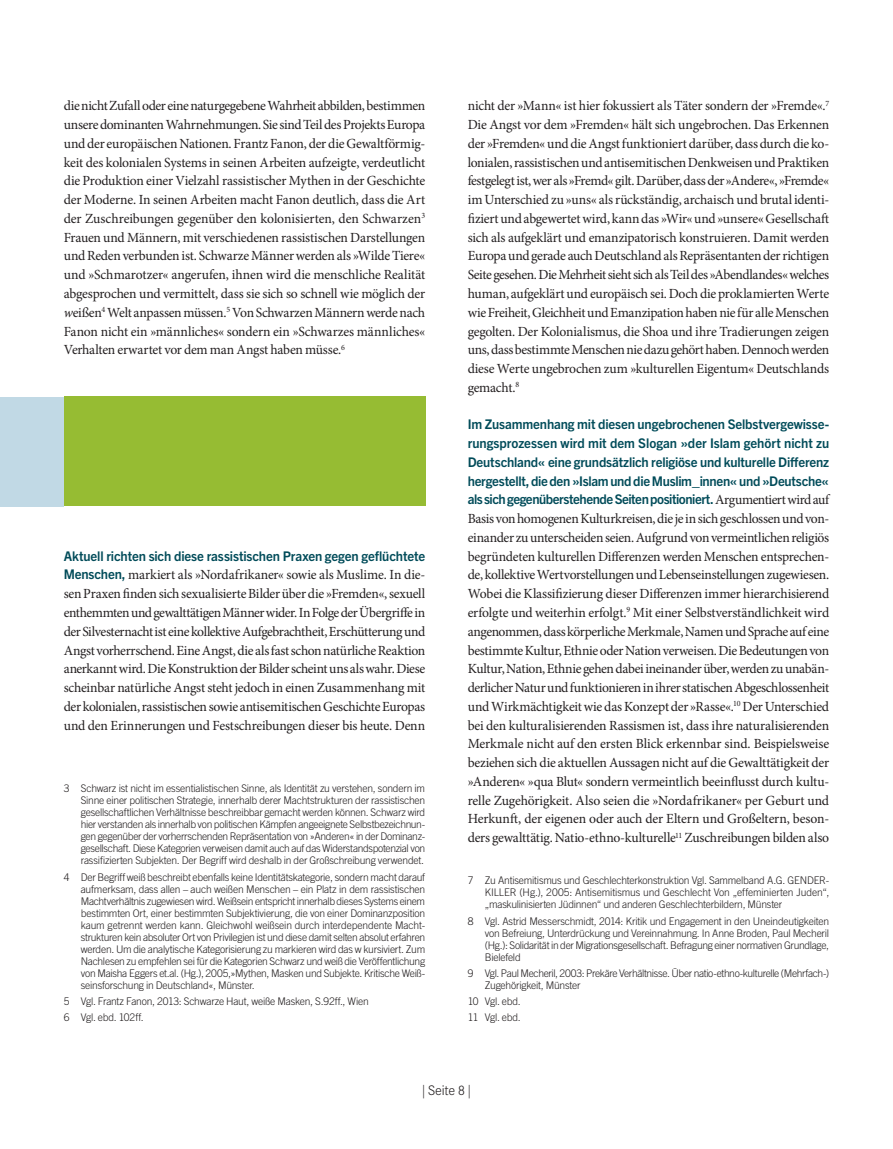
<style>
.page{position:relative;width:893px;height:1149px;background:#fff}
.page>*{position:absolute;margin:0;border:0;box-sizing:border-box;transform-origin:0 0}
.t1{font:13.95px/18.8px "Minion Pro";letter-spacing:-.02em;color:#231f20;text-align:justify}
.t2{font:300 13.5px "Corporate SBQ";letter-spacing:-.02em;color:#231f20}
.t3{font:700 13.35px/18.8px "Trade Gothic Next LT Pro";letter-spacing:-.015em;color:#004b59;text-align:justify}
.t4{font:300 10.5px/12px "Trade Gothic LT Pro";letter-spacing:-.025em;color:#231f20;text-align:justify}
.s1{font-style:italic}
.s2{font-family:"Trade Gothic Next LT Pro";font-weight:700;font-size:13.35px;color:#004b59}
.s3{font-family:"Minion Pro";font-weight:400;font-size:13.95px;color:#231f20}
</style>
<div class="page">
<div style="left:64px;top:396px;width:361px;height:110px;background:#96bc33"></div>
<div style="left:0;top:396px;width:64px;height:110px;background:#c1d9e5"></div>
<p class="t1" style="left:64px;top:96px;width:363px">die nicht Zufall oder eine naturgegebene Wahrheit abbilden, bestimmen unsere dominanten Wahrnehmungen. Sie sind Teil des Projekts Europa und der europäischen Nationen. Frantz Fanon, der die Gewaltförmig&shy;keit des kolonialen Systems in seinen Arbeiten aufzeigte, verdeutlicht die Produktion einer Vielzahl rassistischer Mythen in der Geschichte der Moderne. In seinen Arbeiten macht Fanon deutlich, dass die Art der Zuschreibungen gegenüber den kolonisierten, den Schwarzen<sup>3<br></sup>Frauen und Männern, mit verschiedenen rassistischen Darstellungen und Reden verbunden ist. Schwarze Männer werden als »Wilde Tiere« und »Schmarotzer« angerufen, ihnen wird die menschliche Realität abgesprochen und vermittelt, dass sie sich so schnell wie möglich der <span class="s1">w</span>eißen<sup>4</sup> Welt anpassen müssen.<sup>5</sup> Von Schwarzen Männern werde nach Fanon nicht ein »männliches« sondern ein »Schwarzes männliches« Verhalten erwartet vor dem man Angst haben müsse.<sup>6</sup></p>
<p class="t3" style="left:64px;top:545px;width:363px">Aktuell richten sich diese rassistischen Praxen gegen geflüchtete</p>
<p class="t1" style="left:64px;top:565px;width:363px"><span class="s2">Menschen,</span> markiert als »Nordafrikaner« sowie als Muslime. In die&shy;sen Praxen finden sich sexualisierte Bilder über die »Fremden«, sexuell enthemmten und gewalttätigen Männer wider. In Folge der Übergriffe in der Silvesternacht ist eine kollektive Aufgebrachtheit, Erschütterung und Angst vorherrschend. Eine Angst, die als fast schon natürliche Reaktion anerkannt wird. Die Konstruktion der Bilder scheint uns als wahr. Diese scheinbar natürliche Angst steht jedoch in einen Zusammenhang mit der kolonialen, rassistischen sowie antisemitischen Geschichte Europas und den Erinnerungen und Festschreibungen dieser bis heute. Denn</p>
<p class="t4" style="left:81px;top:782px;width:346px;text-indent:-17px">3 Schwarz ist nicht im essentialistischen Sinne, als Identität zu verstehen, sondern im Sinne einer politischen Strategie, innerhalb derer Machtstrukturen der rassistischen gesellschaftlichen Verhältnisse beschreibbar gemacht werden können. Schwarz wird hier verstanden als innerhalb von politischen Kämpfen angeeignete Selbstbezeichnun&shy;gen gegenüber der vorherrschenden Repräsentation von »Anderen« in der Dominanz&shy;gesellschaft. Diese Kategorien verweisen damit auch auf das Widerstandspotenzial von rassifizierten Subjekten. Der Begriff wird deshalb in der Großschreibung verwendet.</p>
<p class="t4" style="left:81px;top:870px;width:346px;text-indent:-17px">4 Der Begriff weiß beschreibt ebenfalls keine Identitätskategorie, sondern macht darauf aufmerksam, dass allen – auch weißen Menschen – ein Platz in dem rassistischen Machtverhältnis zugewiesen wird. Weißsein entspricht innerhalb dieses Systems einem bestimmten Ort, einer bestimmten Subjektivierung, die von einer Dominanzposition kaum getrennt werden kann. Gleichwohl weißsein durch interdependente Macht&shy;strukturen kein absoluter Ort von Privilegien ist und diese damit selten absolut erfahren werden. Um die analytische Kategorisierung zu markieren wird das w kursiviert. Zum Nachlesen zu empfehlen sei für die Kategorien Schwarz und weiß die Veröffentlichung von Maisha Eggers et.al. (Hg.), 2005,»Mythen, Masken und Subjekte. Kritische Weiß&shy;seinsforschung in Deutschland«, Münster.</p>
<p class="t4" style="left:64px;top:992px;width:306px;line-height:16.2px">5 Vgl. Frantz Fanon, 2013: Schwarze Haut, weiße Masken, S.92ff., Wien<br>6 Vgl. ebd. 102ff.</p>
<p class="t1" style="left:468px;top:96px;width:363px">nicht der »Mann« ist hier fokussiert als Täter sondern der »Fremde«.<sup>7<br></sup>Die Angst vor dem »Fremden« hält sich ungebrochen. Das Erkennen der »Fremden« und die Angst funktioniert darüber, dass durch die ko&shy;lonialen, rassistischen und antisemitischen Denkweisen und Praktiken festgelegt ist, wer als »Fremd« gilt. Darüber, dass der »Andere«, »Fremde« im Unterschied zu »uns« als rückständig, archaisch und brutal identi&shy;fiziert und abgewertet wird, kann das »Wir« und »unsere« Gesellschaft sich als aufgeklärt und emanzipatorisch konstruieren. Damit werden Europa und gerade auch Deutschland als Repräsentanten der richtigen Seite gesehen. Die Mehrheit sieht sich als Teil des »Abendlandes« welches human, aufgeklärt und europäisch sei. Doch die proklamierten Werte wie Freiheit, Gleichheit und Emanzipation haben nie für alle Menschen gegolten. Der Kolonialismus, die Shoa und ihre Tradierungen zeigen uns, dass bestimmte Menschen nie dazu gehört haben. Dennoch werden diese Werte ungebrochen zum »kulturellen Eigentum« Deutschlands gemacht.<sup>8</sup></p>
<p class="t3" style="left:468px;top:414px;width:363px">Im Zusammenhang mit diesen ungebrochenen Selbstvergewisse&shy;rungsprozessen wird mit dem Slogan »der Islam gehört nicht zu Deutschland« eine grundsätzlich religiöse und kulturelle Differenz hergestellt, die den »Islam und die Muslim_innen« und »Deutsche« als sich gegenüberstehende Seiten positioniert. <span class="s3">Argumentiert wird auf</span></p>
<p class="t1" style="left:468px;top:509px;width:363px">Basis von homogenen Kulturkreisen, die je in sich geschlossen und von&shy;einander zu unterscheiden seien. Aufgrund von vermeintlichen religiös begründeten kulturellen Differenzen werden Menschen entsprechen&shy;de, kollektive Wertvorstellungen und Lebenseinstellungen zugewiesen.<br>Wobei die Klassifizierung dieser Differenzen immer hierarchisierend erfolgte und weiterhin erfolgt.<sup>9</sup> Mit einer Selbstverständlichkeit wird angenommen, dass körperliche Merkmale, Namen und Sprache auf eine bestimmte Kultur, Ethnie oder Nation verweisen. Die Bedeutungen von Kultur, Nation, Ethnie gehen dabei ineinander über, werden zu unabän&shy;derlicher Natur und funktionieren in ihrer statischen Abgeschlossenheit und Wirkmächtigkeit wie das Konzept der »Rasse«.<sup>10</sup> Der Unterschied bei den kulturalisierenden Rassismen ist, dass ihre naturalisierenden Merkmale nicht auf den ersten Blick erkennbar sind. Beispielsweise beziehen sich die aktuellen Aussagen nicht auf die Gewalttätigkeit der »Anderen« »qua Blut« sondern vermeintlich beeinflusst durch kultu&shy;relle Zugehörigkeit. Also seien die »Nordafrikaner« per Geburt und Herkunft, der eigenen oder auch der Eltern und Großeltern, beson&shy;ders gewalttätig. Natio-ethno-kulturelle<sup>11</sup> Zuschreibungen bilden also</p>
<p class="t4" style="left:485px;top:874px;width:346px;text-indent:-17px">7 Zu Antisemitismus und Geschlechterkonstruktion Vgl. Sammelband A.G. GENDER-KILLER (Hg.), 2005: Antisemitismus und Geschlecht Von „effeminierten Juden“, „maskulinisierten Jüdinnen“ und anderen Geschlechterbildern, Münster</p>
<p class="t4" style="left:485px;top:914px;width:346px;text-indent:-17px">8 Vgl. Astrid Messerschmidt, 2014: Kritik und Engagement in den Uneindeutigkeiten von Befreiung, Unterdrückung und Vereinnahmung. In Anne Broden, Paul Mecheril (Hg.): Solidarität in der Migrationsgesellschaft. Befragung einer normativen Grundlage, Bielefeld</p>
<p class="t4" style="left:485px;top:966px;width:346px;text-indent:-17px">9 Vgl. Paul Mecheril, 2003: Prekäre Verhältnisse. Über natio-ethno-kulturelle (Mehrfach-)<br>Zugehörigkeit, Münster</p>
<p class="t4" style="left:468px;top:992px;width:54px;line-height:16.2px">10 Vgl. ebd.<br>11 Vgl. ebd.</p>
<p class="t2" style="left:422px;top:1082px;width:50px">| Seite 8 |</p>
</div>
